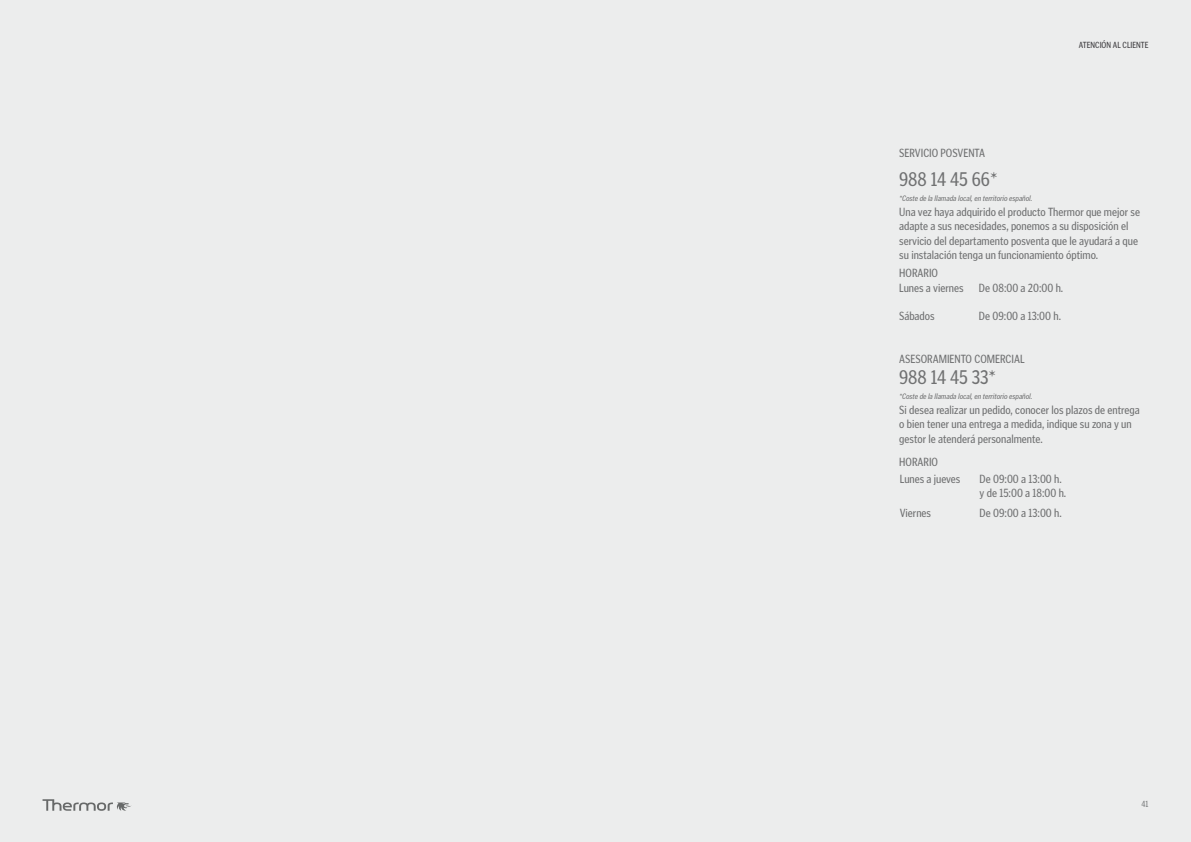
<style>
.page{position:relative;width:1191px;height:842px;background:#eceded}
.page>*{position:absolute;margin:0;border:0;box-sizing:border-box;transform-origin:0 0}
.t1{font:20px "Poynter Gothic Text Condensed";letter-spacing:-.01em;color:#707172}
.t2{font:12px/14.4px "Poynter Gothic Text Condensed";color:#707172}
.t3{font:9px "Poynter Gothic Text Condensed";color:#3e3d40}
.t4{font:9px "Poynter Gothic Text Condensed";color:#848687}
.t5{font:italic condensed 8px "Poynter Gothic Text";color:#707172}
</style>
<div class="page">
<p class="t3" style="left:1079px;top:40px;width:71px">ATENCIÓN AL CLIENTE</p>
<p class="t2" style="left:899px;top:146px;width:87px">SERVICIO POSVENTA</p>
<h1 class="t1" style="left:899px;top:168px;width:100px">988 14 45 66*</h1>
<p class="t5" style="left:899px;top:194px;width:135px">*Coste de la llamada local, en territorio español.</p>
<p class="t2" style="left:899px;top:204px;width:242px">Una vez haya adquirido el producto Thermor que mejor se adapte a sus necesidades, ponemos a su disposición el servicio del departamento posventa que le ayudará a que su instalación tenga un funcionamiento óptimo.</p>
<p class="t2" style="left:899px;top:265px;width:40px">HORARIO</p>
<p class="t2" style="left:899px;top:280px;width:66px">Lunes a viernes</p>
<p class="t2" style="left:899px;top:309px;width:37px">Sábados</p>
<p class="t2" style="left:979px;top:280px;width:86px">De 08:00 a 20:00 h.</p>
<p class="t2" style="left:979px;top:309px;width:84px">De 09:00 a 13:00 h.</p>
<p class="t2" style="left:899px;top:352px;width:127px">ASESORAMIENTO COMERCIAL</p>
<h1 class="t1" style="left:899px;top:366px;width:98px">988 14 45 33*</h1>
<p class="t5" style="left:899px;top:392px;width:135px">*Coste de la llamada local, en territorio español.</p>
<p class="t2" style="left:899px;top:402px;width:242px">Si desea realizar un pedido, conocer los plazos de entrega o bien tener una entrega a medida, indique su zona y un gestor le atenderá personalmente.</p>
<p class="t2" style="left:899px;top:454px;width:63px;line-height:16.7px">HORARIO<br>Lunes a jueves</p>
<p class="t2" style="left:900px;top:505px;width:33px">Viernes</p>
<p class="t2" style="left:979px;top:472px;width:88px">De 09:00 a 13:00 h. y de 15:00 a 18:00 h.</p>
<p class="t2" style="left:979px;top:505px;width:84px">De 09:00 a 13:00 h.</p>
<p class="t4" style="left:1141px;top:799px;width:9px">41</p>
</div>
